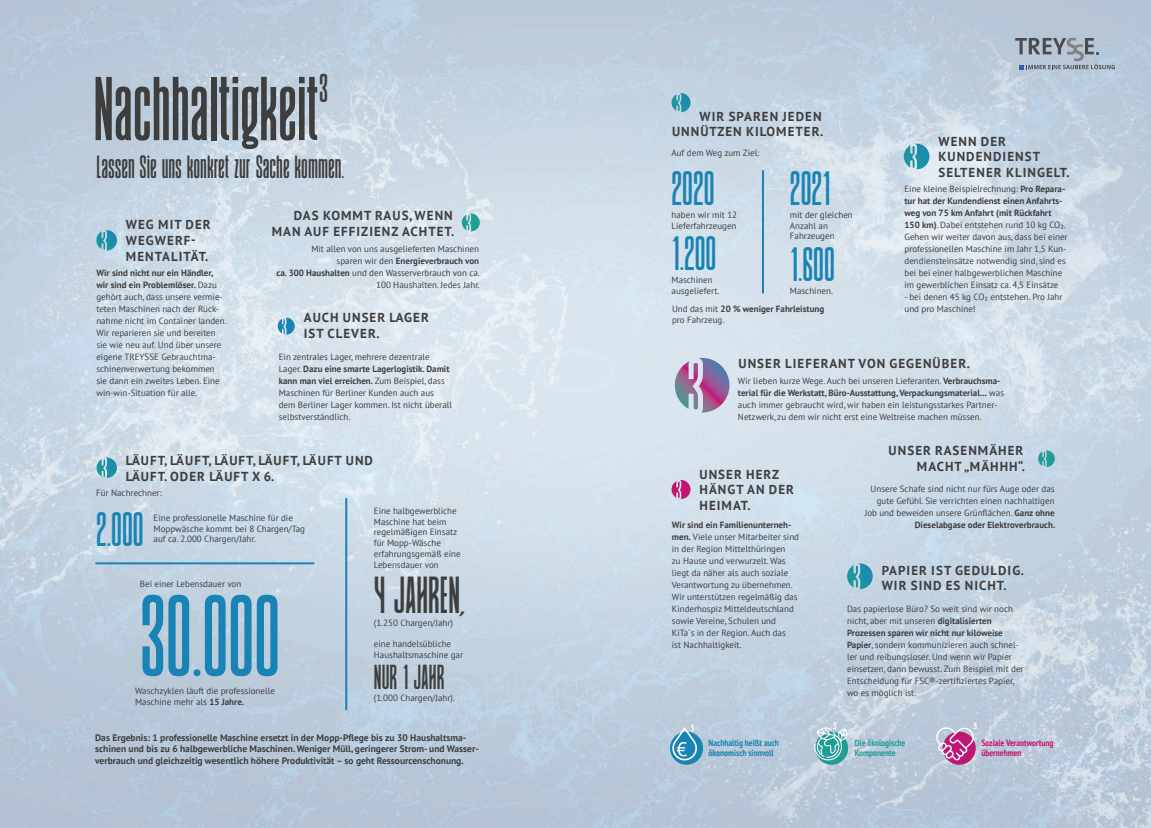
<style>
.page{position:relative;width:1151px;height:828px;background:#fff}
.page>*{position:absolute;margin:0;border:0;box-sizing:border-box;transform-origin:0 0}
.t1{font:700 86.5px "August";color:#1983b6}
.t2{font:700 67.7px "August";letter-spacing:-.005em;color:#3e3e3f}
.t3{font:700 39px "August";color:#3e3e3f}
.t4{font:700 36px "August";color:#1983b6}
.t5{font:700 30px "August";color:#3e3e3f}
.t6{font:700 26px "August";color:#3e3e3f}
.t7{font:700 24px "August";color:#3e3e3f}
.t8{font:700 13px/15.6px "PT Sans";letter-spacing:.08em;color:#3e3e3f}
.t9{font:700 9.5px/11.4px "PT Sans";color:#3e3e3f}
.t10{font:9px/12px "PT Sans";color:#3e3e3f}
.t11{font:700 9px/18.3px "PT Sans";color:#3e3e3f}
.t12{font:700 condensed 9px/10.8px "PT Sans";color:#1983b6}
.t13{font:700 condensed 9px/10.8px "PT Sans";color:#c11673}
.t14{font:700 condensed 9px/10.8px "PT Sans";color:#209d94}
.t15{font:700 condensed 9px "PT Sans";color:#fff}
.s1{font-weight:700}
.s2{font-weight:400}
</style>
<div class="page">
<img style="left:0;top:0;width:1151px;height:828px">
<svg style="left:904px;top:144px;width:25px;height:25px"></svg>
<svg style="left:675px;top:358px;width:54px;height:54px;background:#a790b3"></svg>
<svg style="left:671px;top:480px;width:19px;height:19px"></svg>
<svg style="left:1038px;top:450px;width:17px;height:17px"></svg>
<svg style="left:847px;top:563px;width:26px;height:26px"></svg>
<div style="left:943px;top:731px;width:33px;height:33px;background:#c11573;border-radius:50%"></div>
<div style="left:815px;top:731px;width:33px;height:33px;background:#209d94;border-radius:50%"></div>
<div style="left:670px;top:731px;width:33px;height:33px;background:#1983b6;border-radius:50%"></div>
<svg style="left:814px;top:727px;width:33px;height:34px"></svg>
<svg style="left:672px;top:727px;width:26px;height:33px"></svg>
<svg style="left:936px;top:727px;width:38px;height:33px"></svg>
<svg style="left:97px;top:457px;width:20px;height:21px"></svg>
<hr style="left:96px;top:562px;width:218px;height:2px;background:#1983b6">
<hr style="left:345px;top:499px;width:2px;height:210px;background:#1983b6">
<svg style="left:462px;top:213px;width:18px;height:18px"></svg>
<svg style="left:96px;top:230px;width:21px;height:20px"></svg>
<svg style="left:278px;top:318px;width:17px;height:17px"></svg>
<svg style="left:671px;top:93px;width:19px;height:19px"></svg>
<hr style="left:762px;top:171px;width:2px;height:122px;background:#1983b6">
<svg style="left:1015px;top:38px;width:100px;height:31px;background:#9da9b6"></svg>
<h2 class="t2" style="left:94px;top:64px;width:227px">Nachhaltigkeit</h2>
<h3 class="t5" style="left:319px;top:68px;width:10px">3</h3>
<h3 class="t7" style="left:96px;top:151px;width:250px">Lassen Sie uns konkret zur Sache kommen.</h3>
<h3 class="t8" style="left:126px;top:217px;width:86px">WEG MIT DER<br>WEGWERF-<br>MENTALITÄT.</h3>
<p class="t10" style="left:96px;top:267px;width:132px"><span class="s1">Wir sind nicht nur ein Händler, wir sind ein Problemlöser.</span> Dazu gehört auch, dass unsere vermie&shy;teten Maschinen nach der Rück&shy;nahme nicht im Container landen.<br>Wir reparieren sie und bereiten sie wie neu auf. Und über unsere eigene TREYSSE Gebrauchtma&shy;schinenverwertung bekommen sie dann ein zweites Leben. Eine win-win-Situation für alle.</p>
<h3 class="t8" style="left:272px;top:208px;width:184px;text-align:right">DAS KOMMT RAUS, WENN<br>MAN AUF EFFIZIENZ ACHTET.</h3>
<p class="t10" style="left:276px;top:243px;width:205px;text-align:right">Mit allen von uns ausgelieferten Maschinen<br>sparen wir den <span class="s1">Energieverbrauch von<br>ca. 300 Haushalten</span> und den Wasserverbrauch von ca.<br>100 Haushalten. Jedes Jahr.</p>
<h3 class="t8" style="left:304px;top:310px;width:127px">AUCH UNSER LAGER<br>IST CLEVER.</h3>
<p class="t10" style="left:279px;top:351px;width:175px">Ein zentrales Lager, mehrere dezentrale Lager. <span class="s1">Dazu eine smarte Lagerlogistik. Damit kann man viel erreichen.</span> Zum Beispiel, dass Maschinen für Berliner Kunden auch aus dem Berliner Lager kommen. Ist nicht überall selbstverständlich.</p>
<h3 class="t8" style="left:126px;top:453px;width:249px">LÄUFT, LÄUFT, LÄUFT, LÄUFT, LÄUFT UND<br>LÄUFT. ODER LÄUFT X 6.</h3>
<p class="t10" style="left:154px;top:512px;width:153px;line-height:10.8px">Eine professionelle Maschine für die<br>Moppwäsche kommt bei 8 Chargen/Tag</p>
<p class="t10" style="left:96px;top:486px;width:67px">Für Nachrechner:</p>
<p class="t10" style="left:374px;top:505px;width:88px;line-height:10.8px">Eine halbgewerbliche<br>Maschine hat beim regelmäßigen Einsatz für Mopp-Wäsche erfahrungsgemäß eine<br>Lebensdauer von</p>
<h3 class="t3" style="left:374px;top:569px;width:92px">4 JAHREN,</h3>
<p class="t10" style="left:374px;top:616px;width:81px">(1.250 Chargen/Jahr)</p>
<p class="t10" style="left:374px;top:638px;width:91px;line-height:10.8px">eine handelsübliche<br>Haushaltsmaschine gar</p>
<h3 class="t6" style="left:374px;top:660px;width:72px">NUR 1 JAHR</h3>
<p class="t10" style="left:374px;top:692px;width:83px">(1.000 Chargen/Jahr).</p>
<p class="t9" style="left:95px;top:731px;width:385px">Das Ergebnis: 1 professionelle Maschine ersetzt in der Mopp-Pflege bis zu 30 Haushaltsma&shy;schinen und bis zu 6 halbgewerbliche Maschinen. Weniger Müll, geringerer Strom- und Wasser&shy;verbrauch und gleichzeitig wesentlich höhere Produktivität – so geht Ressourcenschonung.</p>
<h3 class="t4" style="left:96px;top:505px;width:49px">2.000</h3>
<p class="t10" style="left:154px;top:533px;width:104px">auf ca. 2.000 Chargen/Jahr.</p>
<p class="t10" style="left:140px;top:578px;width:103px">Bei einer Lebensdauer von</p>
<h1 class="t1" style="left:140px;top:579px;width:142px">30.000</h1>
<p class="t10" style="left:135px;top:685px;width:141px;line-height:10.8px">Waschzyklen läuft die professionelle<br>Maschine mehr als <span class="s1">15 Jahre.</span></p>
<h3 class="t8" style="left:672px;top:108px;width:153px;text-align:right">WIR SPAREN JEDEN<br>UNNÜTZEN KILOMETER.</h3>
<p class="t10" style="left:671px;top:147px;width:89px">Auf dem Weg zum Ziel:</p>
<h3 class="t4" style="left:671px;top:164px;width:45px">2020</h3>
<p class="t10" style="left:671px;top:209px;width:67px;line-height:10.8px">haben wir mit 12<br>Lieferfahrzeugen</p>
<h3 class="t4" style="left:671px;top:229px;width:46px">1.200</h3>
<p class="t10" style="left:671px;top:274px;width:49px;line-height:10.8px">Maschinen ausgeliefert.</p>
<h3 class="t4" style="left:790px;top:164px;width:42px">2021</h3>
<p class="t10" style="left:790px;top:209px;width:64px;line-height:10.8px">mit der gleichen<br>Anzahl an<br>Fahrzeugen</p>
<h3 class="t4" style="left:790px;top:240px;width:46px">1.600</h3>
<p class="t11" style="left:672px;top:281px;width:162px;text-indent:118px"><span class="s2">Maschinen.<br>Und das mit</span> 20 % weniger Fahrleistung</p>
<p class="t10" style="left:672px;top:313px;width:54px">pro Fahrzeug.</p>
<h3 class="t8" style="left:938px;top:133px;width:133px">WENN DER<br>KUNDENDIENST<br>SELTENER KLINGELT.</h3>
<p class="t10" style="left:904px;top:183px;width:165px">Eine kleine Beispielrechnung: <span class="s1">Pro Repara&shy;tur hat der Kundendienst einen Anfahrts&shy;weg von 75 km Anfahrt (mit Rückfahrt 150 km)</span>. Dabei entstehen rund 10 kg CO².<br>Gehen wir weiter davon aus, dass bei einer professionellen Maschine im Jahr 1,5 Kun&shy;dendiensteinsätze notwendig sind, sind es bei bei einer halbgewerblichen Maschine im gewerblichen Einsatz ca. 4,5 Einsätze</p>
<p class="t10" style="left:904px;top:291px;width:160px">- bei denen 45 kg CO² entstehen. Pro Jahr und pro Maschine!</p>
<h3 class="t8" style="left:738px;top:355px;width:233px">UNSER LIEFERANT VON GEGENÜBER.</h3>
<p class="t10" style="left:738px;top:375px;width:268px">Wir lieben kurze Wege. Auch bei unseren Lieferanten. <span class="s1">Verbrauchsma&shy;terial für die Werkstatt, Büro-Ausstattung, Verpackungsmaterial...</span> was auch immer gebraucht wird, wir haben ein leistungsstarkes Partner-Netzwerk, zu dem wir nicht erst eine Weltreise machen müssen.</p>
<h3 class="t8" style="left:699px;top:466px;width:96px">UNSER HERZ<br>HÄNGT AN DER<br>HEIMAT.</h3>
<p class="t10" style="left:672px;top:519px;width:129px"><span class="s1">Wir sind ein Familienunterneh&shy;men.</span> Viele unser Mitarbeiter sind in der Region Mittelthüringen<br>zu Hause und verwurzelt. Was liegt da näher als auch soziale<br>Verantwortung zu übernehmen.<br>Wir unterstützen regelmäßig das<br>Kinderhospiz Mitteldeutschland sowie Vereine, Schulen und<br>KiTa´s in der Region. Auch das<br>ist Nachhaltigkeit.</p>
<h3 class="t8" style="left:889px;top:443px;width:138px;text-align:right">UNSER RASENMÄHER<br>MACHT „MÄHHH“.</h3>
<p class="t10" style="left:865px;top:483px;width:192px;text-align:right">Unsere Schafe sind nicht nur fürs Auge oder das gute Gefühl. Sie verrichten einen nachhaltigen Job und beweiden unsere Grünflächen. <span class="s1">Ganz ohne Dieselabgase oder Elektroverbrauch.</span></p>
<h3 class="t8" style="left:882px;top:562px;width:144px">PAPIER IST GEDULDIG.<br>WIR SIND ES NICHT.</h3>
<p class="t10" style="left:847px;top:603px;width:178px">Das papierlose Büro? So weit sind wir noch nicht, aber mit unseren <span class="s1">digitalisierten Prozessen sparen wir nicht nur kiloweise Papier</span>, sondern kommunizieren auch schnel&shy;ler und reibungsloser. Und wenn wir Papier einsetzen, dann bewusst. Zum Beispiel mit der Entscheidung für FSC®-zertifiziertes Papier, wo es möglich ist.</p>
<p class="t15" style="left:690px;top:721px;width:6px">3</p>
<p class="t15" style="left:833px;top:719px;width:6px">3</p>
<p class="t15" style="left:973px;top:719px;width:6px">3</p>
<p class="t12" style="left:709px;top:737px;width:72px">Nachhaltig heißt auch ökonomisch sinnvoll</p>
<p class="t14" style="left:855px;top:737px;width:52px">Die ökologische<br>Komponente</p>
<p class="t13" style="left:981px;top:737px;width:74px">Soziale Verantwortung übernehmen</p>
</div>
